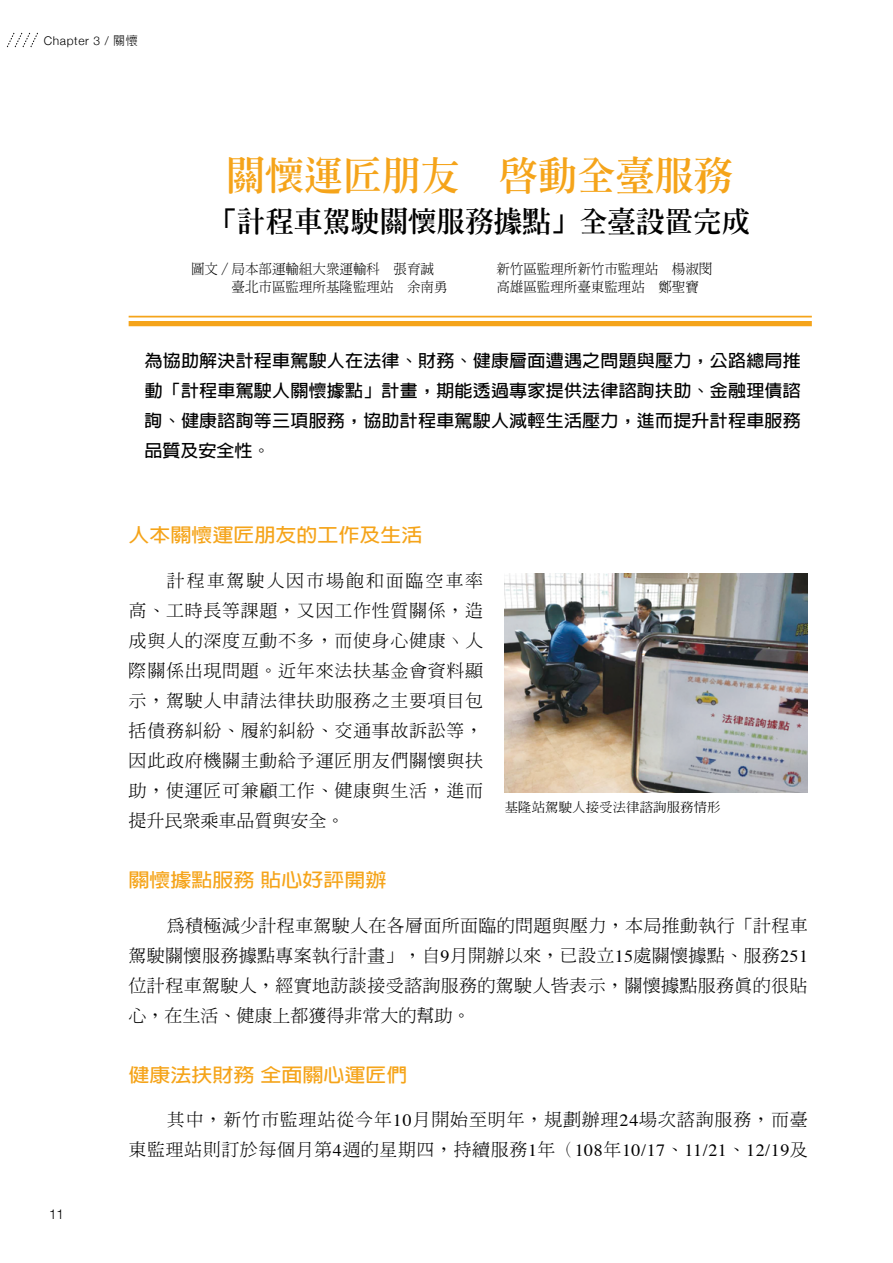
<style>
.page{position:relative;width:893px;height:1263px;background:#fff}
.page>*{position:absolute;margin:0;border:0;box-sizing:border-box;transform-origin:0 0}
.t1{font:800 39px "AR Ming B5";color:#f5a41a}
.t2{font:800 28.5px "AR Ming B5";color:#000}
.t3{font:700 18.9px "AR Hei B5";color:#f5a41a;scale:1.11 1}
.t4{font:300 17.1px/30px "AR Ming B5";letter-spacing:.03em;color:#000;text-align:justify;scale:1.05 1}
.t5{font:700 17.1px/30px "AR Hei B5";letter-spacing:.015em;color:#000;text-align:justify;scale:1.05 1}
.t6{font:300 13.5px/18px "AR Ming B5";color:#000}
.t7{font:300 13.5px "Helvetica Neue";color:#000}
.t8{font:500 12.9px "AR Ming B5";color:#000;scale:1.05 1}
.t9{font:300 12px "Helvetica Neue";letter-spacing:.05em;color:#000}
.s1{font-family:"AR Hei B5"}
.s2{font-family:"Times";font-weight:400}
</style>
<div class="page">
<hr style="left:129px;top:316px;width:683px;height:1px;background:#f5a41a">
<div style="left:129px;top:321px;width:683px;height:5px;background:#f5a41a"></div>
<img style="left:505px;top:573px;width:303px;height:219px">
<svg style="left:7px;top:32px;width:31px;height:16px"></svg>
<p class="t9" style="left:44px;top:31px;width:96px">Chapter 3 / <span class="s1">關懷</span></p>
<h1 class="t1" style="left:226px;top:156px;width:508px">關懷運匠朋友 啟動全臺服務</h1>
<h2 class="t2" style="left:209px;top:207px;width:543px">「計程車駕駛關懷服務據點」全臺設置完成</h2>
<p class="t6" style="left:231px;top:260px;width:217px;text-indent:-40px">圖文／局本部運輸組大眾運輸科 張育誠臺北市區監理所基隆監理站 余南勇</p>
<p class="t6" style="left:496px;top:260px;width:217px">新竹區監理所新竹市監理站 楊淑閔高雄區監理所臺東監理站 鄭聖寶</p>
<p class="t5" style="left:145px;top:346px;width:626px">為協助解決計程車駕駛人在法律、財務、健康層面遭遇之問題與壓力，公路總局推動「計程車駕駛人關懷據點」計畫，期能透過專家提供法律諮詢扶助、金融理債諮詢、健康諮詢等三項服務，協助計程車駕駛人減輕生活壓力，進而提升計程車服務品質及安全性。</p>
<p class="t3" style="left:129px;top:525px;width:266px">人本關懷運匠朋友的工作及生活</p>
<p class="t4" style="left:129px;top:565px;width:339px;text-indent:38px">計程車駕駛人因市場飽和面臨空車率高、工時長等課題，又因工作性質關係，造成與人的深度互動不多，而使身心健康丶人際關係出現問題。近年來法扶基金會資料顯示，駕駛人申請法律扶助服務之主要項目包括債務糾紛、履約糾紛、交通事故訴訟等，因此政府機關主動給予運匠朋友們關懷與扶助，使運匠可兼顧工作、健康與生活，進而提升民眾乘車品質與安全。</p>
<p class="t8" style="left:505px;top:801px;width:207px">基隆站駕駛人接受法律諮詢服務情形</p>
<p class="t3" style="left:129px;top:870px;width:234px">關懷據點服務貼心好評開辦</p>
<p class="t4" style="left:129px;top:910px;width:648px;text-indent:38px">為積極減少計程車駕駛人在各層面所面臨的問題與壓力，本局推動執行「計程車駕駛關懷服務據點專案執行計畫」，自<span class="s2">9</span>月開辦以來，已設立<span class="s2">15</span>處關懷據點、服務<span class="s2">251</span>位計程車駕駛人，經實地訪談接受諮詢服務的駕駛人皆表示，關懷據點服務真的很貼心，在生活、健康上都獲得非常大的幫助。</p>
<p class="t7" style="left:49px;top:1203px;width:17px">11</p>
<p class="t3" style="left:129px;top:1065px;width:253px">健康法扶財務全面關心運匠們</p>
<p class="t4" style="left:129px;top:1105px;width:648px;text-align:right">其中，新竹市監理站從今年<span class="s2">10</span>月開始至明年，規劃辦理<span class="s2">24</span>場次諮詢服務，而臺<br>東監理站則訂於每個月第<span class="s2">4</span>週的星期四，持續服務<span class="s2">1</span>年（<span class="s2">108</span>年<span class="s2">10/17</span>、<span class="s2">11/21</span>、<span class="s2">12/19</span>及</p>
</div>
